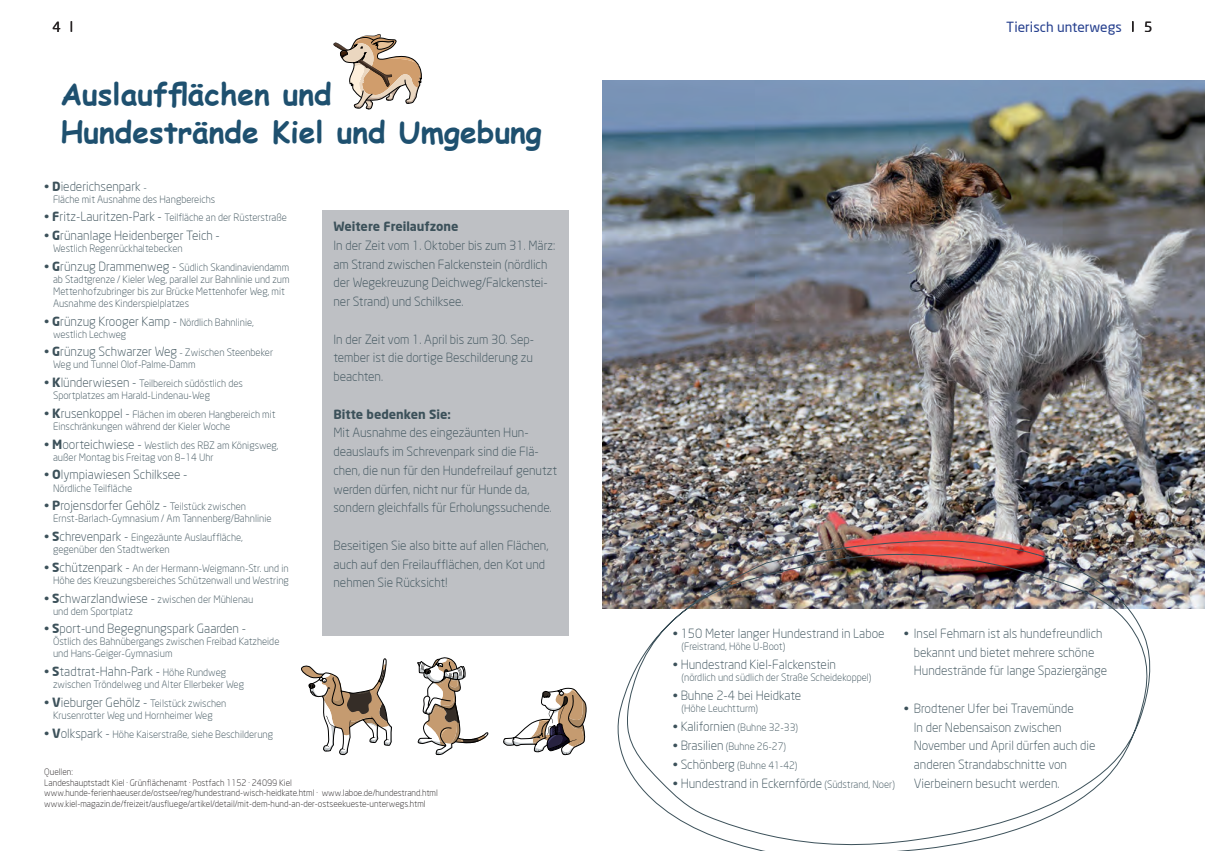
<style>
.page{position:relative;width:1205px;height:851px;background:#fff}
.page>*{position:absolute;margin:0;border:0;box-sizing:border-box;transform-origin:0 0}
.t1{font:700 30px/37.5px "Comic Sans MS";color:#1e506f}
.t2{font:13.75px "Neo Sans";color:#253f8e}
.t3{font:13.75px "Neo Sans";color:#231f20}
.t4{font:300 12.5px/18.8px "Neo Sans";color:#3c515a}
.t5{font:700 12.5px "Neo Sans";color:#3c515a}
.t6{font:300 10px/12px "Neo Sans";color:#3c515a}
.t7{font:300 8.75px/10.5px "Neo Sans";color:#231f20}
.s1{font-weight:700}
.s2{font-size:10px}
.s3{font-size:12.5px}
.s4{font-weight:700;font-size:12.5px}
</style>
<div class="page">
<img style="left:602px;top:81px;width:603px;height:527px">
<svg style="left:71px;top:21px;width:2px;height:11px"></svg>
<svg style="left:1132px;top:21px;width:2px;height:11px"></svg>
<div style="left:323px;top:210px;width:246px;height:425px;background:#bec0c4"></div>
<svg style="left:333px;top:34px;width:89px;height:75px"></svg>
<svg style="left:417px;top:657px;width:72px;height:98px"></svg>
<svg style="left:301px;top:658px;width:91px;height:98px"></svg>
<svg style="left:503px;top:687px;width:84px;height:67px"></svg>
<img style="left:615px;top:541px;width:539px;height:309px">
<h2 class="t2" style="left:1006px;top:18px;width:117px">Tierisch unterwegs</h2>
<h2 class="t3" style="left:53px;top:18px;width:10px">4</h2>
<h2 class="t3" style="left:1144px;top:18px;width:10px">5</h2>
<h1 class="t1" style="left:60px;top:74px;width:483px">Auslaufflächen und<br>Hundestrände Kiel und Umgebung</h1>
<p class="t4" style="left:44px;top:176px;width:104px">• <span class="s1">D</span>iederichsenpark <span class="s2">-</span></p>
<p class="t6" style="left:53px;top:193px;width:164px">Fläche mit Ausnahme des Hangbereichs</p>
<p class="t6" style="left:44px;top:211px;width:244px"><span class="s3">•</span> <span class="s4">F</span><span class="s3">ritz-Lauritzen-Park -</span> Teilfläche an der Rüsterstraße</p>
<p class="t4" style="left:44px;top:226px;width:177px">• <span class="s1">G</span>rünanlage Heidenberger Teich -</p>
<p class="t6" style="left:53px;top:242px;width:131px">Westlich Regenrückhaltebecken</p>
<p class="t6" style="left:53px;top:261px;width:238px;text-indent:-9px"><span class="s3">•</span> <span class="s4">G</span><span class="s3">rünzug Drammenweg -</span> Südlich Skandinaviendamm ab Stadtgrenze / Kieler Weg, parallel zur Bahnlinie und zum Mettenhofzubringer bis zur Brücke Mettenhofer Weg, mit Ausnahme des Kinderspielplatzes</p>
<p class="t4" style="left:44px;top:311px;width:211px">• <span class="s1">G</span>rünzug Krooger Kamp - <span class="s2">Nördlich Bahnlinie,</span></p>
<p class="t6" style="left:53px;top:328px;width:75px">westlich Lechweg</p>
<p class="t4" style="left:44px;top:342px;width:230px">• <span class="s1">G</span>rünzug Schwarzer Weg <span class="s2">- Zwischen Steenbeker</span></p>
<p class="t6" style="left:53px;top:358px;width:144px">Weg und Tunnel Olof-Palme-Damm</p>
<p class="t6" style="left:53px;top:377px;width:191px;text-indent:-9px"><span class="s3">•</span> <span class="s4">K</span><span class="s3">lünderwiesen -</span> Teilbereich südöstlich des<br>Sportplatzes am Harald-Lindenau-Weg</p>
<p class="t6" style="left:53px;top:408px;width:224px;text-indent:-9px"><span class="s3">•</span> <span class="s4">K</span><span class="s3">rusenkoppel -</span> Flächen im oberen Hangbereich mit<br>Einschränkungen während der Kieler Woche</p>
<p class="t6" style="left:53px;top:439px;width:227px;text-indent:-9px"><span class="s3">•</span> <span class="s4">M</span><span class="s3">oorteichwiese -</span> Westlich des RBZ am Königsweg, außer Montag bis Freitag von 8–14 Uhr</p>
<p class="t4" style="left:44px;top:465px;width:145px">• <span class="s1">O</span>lympiawiesen Schilksee -</p>
<p class="t6" style="left:53px;top:481px;width:81px">Nördliche Teilfläche</p>
<p class="t4" style="left:44px;top:496px;width:203px">• <span class="s1">P</span>rojensdorfer Gehölz - <span class="s2">Teilstück zwischen</span></p>
<p class="t6" style="left:53px;top:512px;width:220px">Ernst-Barlach-Gymnasium / Am Tannenberg/Bahnlinie</p>
<p class="t6" style="left:53px;top:531px;width:191px;text-indent:-9px"><span class="s3">•</span> <span class="s4">S</span><span class="s3">chrevenpark -</span> Eingezäunte Auslauffläche, gegenüber den Stadtwerken</p>
<p class="t6" style="left:44px;top:562px;width:246px;text-align:right"><span class="s3">•</span> <span class="s4">S</span><span class="s3">chützenpark -</span> An der Hermann-Weigmann-Str. und in<br>Höhe des Kreuzungsbereiches Schützenwall und Westring</p>
<p class="t6" style="left:53px;top:592px;width:202px;text-indent:-9px"><span class="s3">•</span> <span class="s4">S</span><span class="s3">chwarzlandwiese -</span> zwischen der Mühlenau und dem Sportplatz</p>
<p class="t4" style="left:44px;top:619px;width:203px">• <span class="s1">S</span>port-und Begegnungspark Gaarden -</p>
<p class="t6" style="left:53px;top:635px;width:228px">Östlich des Bahnübergangs zwischen Freibad Katzheide und Hans-Geiger-Gymnasium</p>
<p class="t4" style="left:44px;top:662px;width:183px">• <span class="s1">S</span>tadtrat-Hahn-Park - <span class="s2">Höhe Rundweg</span></p>
<p class="t6" style="left:53px;top:678px;width:192px">zwischen Tröndelweg und Alter Ellerbeker Weg</p>
<p class="t6" style="left:44px;top:697px;width:184px;text-align:center"><span class="s3">•</span> <span class="s4">V</span><span class="s3">ieburger Gehölz -</span> Teilstück zwischen<br>Krusenrotter Weg und Hornheimer Weg</p>
<p class="t6" style="left:44px;top:727px;width:230px"><span class="s3">•</span> <span class="s4">V</span><span class="s3">olkspark -</span> Höhe Kaiserstraße, siehe Beschilderung</p>
<p class="t5" style="left:333px;top:218px;width:127px">Weitere Freilaufzone</p>
<p class="t4" style="left:333px;top:236px;width:223px">In der Zeit vom 1. Oktober bis zum 31. März: am Strand zwischen Falckenstein (nördlich der Wegekreuzung Deichweg/Falckenstei&shy;ner Strand) und Schilksee.</p>
<p class="t4" style="left:333px;top:329px;width:202px;text-align:justify">In der Zeit vom 1. April bis zum 30. Sep&shy;tember ist die dortige Beschilderung zu beachten.</p>
<p class="t5" style="left:333px;top:406px;width:119px">Bitte bedenken Sie:</p>
<p class="t4" style="left:333px;top:423px;width:225px">Mit Ausnahme des eingezäunten Hun&shy;deauslaufs im Schrevenpark sind die Flä&shy;chen, die nun für den Hundefreilauf genutzt werden dürfen, nicht nur für Hunde da, sondern gleichfalls für Erholungssuchende.</p>
<p class="t4" style="left:333px;top:536px;width:217px">Beseitigen Sie also bitte auf allen Flächen, auch auf den Freilaufflächen, den Kot und nehmen Sie Rücksicht!</p>
<p class="t7" style="left:44px;top:766px;width:395px">Quellen:<br>Landeshauptstadt Kiel · Grünflächenamt · Postfach 1152 · 24099 Kiel www.hunde-ferienhaeuser.de/ostsee/reg/hundestrand-wisch-heidkate.html · www.laboe.de/hundestrand.html www.kiel-magazin.de/freizeit/ausfluege/artikel/detail/mit-dem-hund-an-der-ostseekueste-unterwegs.html</p>
<p class="t4" style="left:673px;top:623px;width:213px">• 150 Meter langer Hundestrand in Laboe</p>
<p class="t6" style="left:681px;top:640px;width:105px">(Freistrand, Höhe U-Boot)</p>
<p class="t4" style="left:673px;top:655px;width:165px">• Hundestrand Kiel-Falckenstein</p>
<p class="t6" style="left:681px;top:671px;width:192px">(nördlich und südlich der Straße Scheidekoppel)</p>
<p class="t4" style="left:673px;top:686px;width:130px">• Buhne 2-4 bei Heidkate</p>
<p class="t6" style="left:681px;top:702px;width:78px">(Höhe Leuchtturm)</p>
<p class="t4" style="left:673px;top:717px;width:127px">• Kalifornien <span class="s2">(Buhne 32-33)</span></p>
<p class="t6" style="left:673px;top:740px;width:115px"><span class="s3">• Brasilien</span> (Buhne 26-27)</p>
<p class="t6" style="left:673px;top:759px;width:126px"><span class="s3">• Schönberg</span> (Buhne 41-42)</p>
<p class="t4" style="left:673px;top:774px;width:224px">• Hundestrand in Eckernförde <span class="s2">(Südstrand, Noer)</span></p>
<p class="t4" style="left:914px;top:623px;width:195px;text-indent:-10px">• Insel Fehmarn ist als hundefreundlich bekannt und bietet mehrere schöne<br>Hundestrände für lange Spaziergänge</p>
<p class="t4" style="left:914px;top:698px;width:183px;text-indent:-10px">• Brodtener Ufer bei Travemünde<br>In der Nebensaison zwischen<br>November und April dürfen auch die anderen Strandabschnitte von<br>Vierbeinern besucht werden.</p>
</div>
